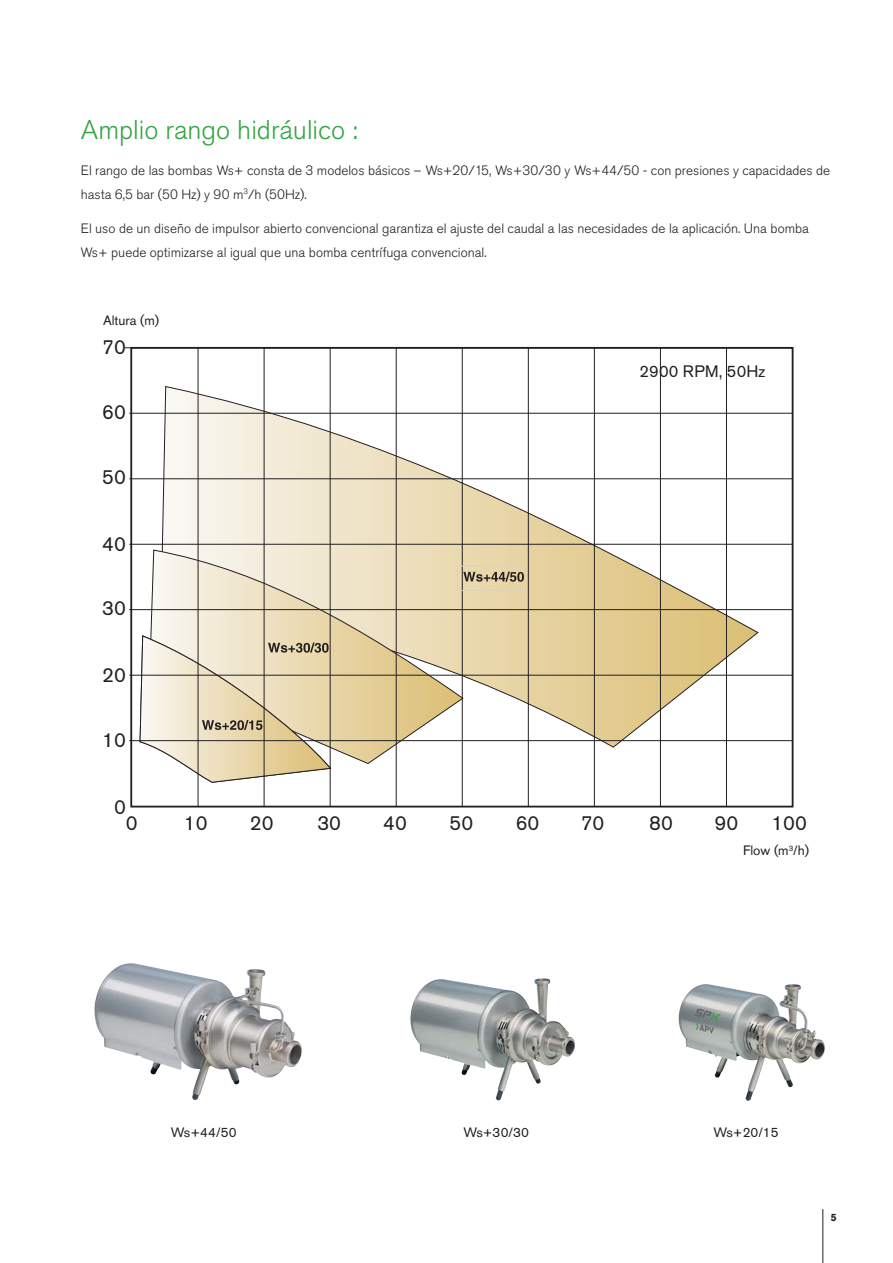
<style>
.page{position:relative;width:893px;height:1263px;background:#fff}
.page>*{position:absolute;margin:0;border:0;box-sizing:border-box;transform-origin:0 0}
.t1{font:300 27px "Akzidenz Grotesk Pro";color:#33a543}
.t2{font:20.4px "Akzidenz Grotesk BE";color:#231f20}
.t3{font:16.5px "Akzidenz Grotesk Pro";letter-spacing:.01em;color:#231f20}
.t4{font:300 13.5px/24px "Akzidenz Grotesk Pro";color:#231f20}
.t5{font:13.5px "Akzidenz Grotesk Pro";color:#231f20}
.t6{font:700 10.5px "Akzidenz Grotesk Pro";color:#231f20}
</style>
<div class="page">
<hr style="left:822px;top:1209px;width:1px;height:54px;background:#231f20">
<svg style="left:161px;top:386px;width:598px;height:362px"></svg>
<svg style="left:149px;top:549px;width:315px;height:215px;background:#eadebf"></svg>
<hr style="left:125px;top:348px;width:668px;height:1px;background:#231f20">
<hr style="left:330px;top:348px;width:1px;height:458px;background:#231f20">
<hr style="left:396px;top:348px;width:1px;height:458px;background:#231f20">
<hr style="left:462px;top:348px;width:1px;height:458px;background:#231f20">
<hr style="left:528px;top:348px;width:1px;height:458px;background:#231f20">
<hr style="left:594px;top:348px;width:1px;height:458px;background:#231f20">
<hr style="left:660px;top:348px;width:1px;height:458px;background:#231f20">
<hr style="left:726px;top:348px;width:1px;height:458px;background:#231f20">
<hr style="left:129px;top:609px;width:663px;height:1px;background:#231f20">
<hr style="left:129px;top:544px;width:663px;height:1px;background:#231f20">
<hr style="left:129px;top:479px;width:663px;height:1px;background:#231f20">
<hr style="left:129px;top:413px;width:664px;height:1px;background:#231f20">
<hr style="left:129px;top:740px;width:663px;height:1px;background:#231f20">
<hr style="left:129px;top:675px;width:664px;height:1px;background:#231f20">
<hr style="left:198px;top:348px;width:1px;height:458px;background:#231f20">
<hr style="left:264px;top:348px;width:1px;height:458px;background:#231f20">
<svg style="left:139px;top:635px;width:192px;height:148px;background:#e1d6bb"></svg>
<div style="left:457px;top:566px;width:69px;height:25px;border:1px solid #dcd3b8"></div>
<svg style="left:463px;top:572px;width:61px;height:10px"></svg>
<img style="left:678px;top:984px;width:147px;height:117px">
<img style="left:410px;top:978px;width:165px;height:123px">
<img style="left:94px;top:963px;width:208px;height:137px">
<h1 class="t1" style="left:81px;top:120px;width:278px">Amplio rango hidráulico :</h1>
<p class="t4" style="left:81px;top:159px;width:751px">El rango de las bombas Ws+ consta de 3 modelos básicos – Ws+20/15, Ws+30/30 y Ws+44/50 - con presiones y capacidades de hasta 6,5 bar (50 Hz) y 90 m<sup>3</sup>/h (50Hz).</p>
<p class="t4" style="left:81px;top:218px;width:729px">El uso de un diseño de impulsor abierto convencional garantiza el ajuste del caudal a las necesidades de la aplicación. Una bomba<br>Ws+ puede optimizarse al igual que una bomba centrífuga convencional.</p>
<p class="t5" style="left:103px;top:312px;width:58px">Altura (m)</p>
<h2 class="t2" style="left:102px;top:340px;width:25px">70</h2>
<h2 class="t2" style="left:102px;top:404px;width:25px">60</h2>
<h2 class="t2" style="left:102px;top:470px;width:25px">50</h2>
<h2 class="t2" style="left:102px;top:537px;width:25px">40</h2>
<h2 class="t2" style="left:102px;top:601px;width:25px">30</h2>
<h2 class="t2" style="left:102px;top:667px;width:25px">20</h2>
<h2 class="t2" style="left:102px;top:733px;width:25px">10</h2>
<h2 class="t2" style="left:114px;top:800px;width:13px">0</h2>
<p class="t3" style="left:640px;top:362px;width:127px">2900 RPM, 50Hz</p>
<h2 class="t2" style="left:126px;top:816px;width:13px">0</h2>
<h2 class="t2" style="left:250px;top:816px;width:25px">20</h2>
<h2 class="t2" style="left:317px;top:816px;width:25px">30</h2>
<h2 class="t2" style="left:450px;top:816px;width:25px">50</h2>
<h2 class="t2" style="left:581px;top:816px;width:25px">70</h2>
<h2 class="t2" style="left:184px;top:816px;width:25px">10</h2>
<h2 class="t2" style="left:649px;top:816px;width:25px">80</h2>
<h2 class="t2" style="left:714px;top:816px;width:25px">90</h2>
<h2 class="t2" style="left:771px;top:816px;width:37px">100</h2>
<h2 class="t2" style="left:383px;top:816px;width:25px">40</h2>
<h2 class="t2" style="left:516px;top:816px;width:25px">60</h2>
<p class="t5" style="left:743px;top:843px;width:68px">Flow (m<sup>3</sup>/h)</p>
<p class="t5" style="left:171px;top:1124px;width:67px">Ws+44/50</p>
<p class="t5" style="left:463px;top:1124px;width:67px">Ws+30/30</p>
<p class="t5" style="left:713px;top:1124px;width:67px">Ws+20/15</p>
<p class="t6" style="left:831px;top:1213px;width:7px">5</p>
</div>
